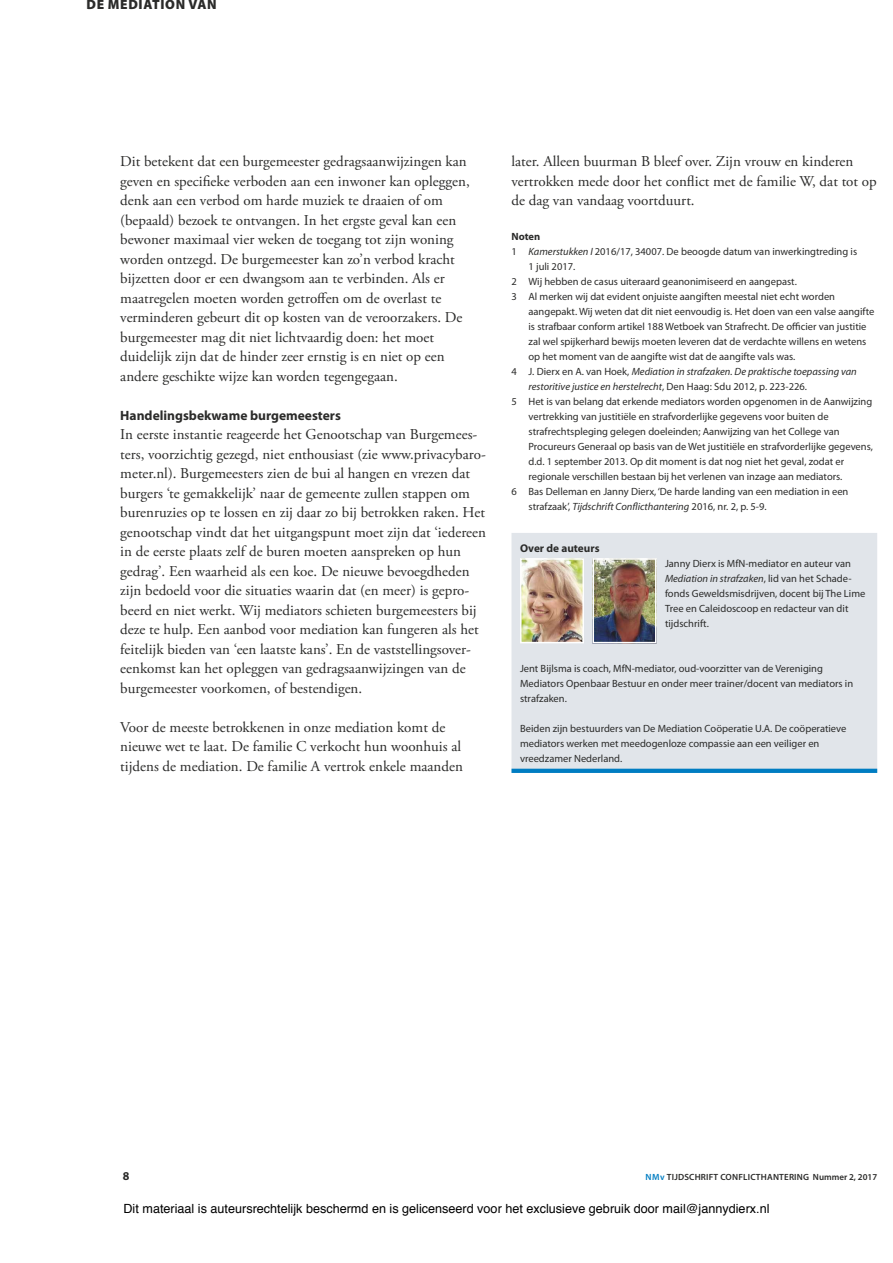
<style>
.page{position:relative;width:893px;height:1263px;background:#fff}
.page>*{position:absolute;margin:0;border:0;box-sizing:border-box;transform-origin:0 0}
.t1{font:15px/19.5px "Adobe Garamond Pro";color:#2b2b2a}
.t2{font:700 13.5px "Myriad Pro";color:#2b2b2a}
.t3{font:900 13.5px "Myriad Pro";letter-spacing:.05em;color:#2b2b2a}
.t4{font:12.6px "Helvetica";color:#000}
.t5{font:700 12px "Myriad Pro";color:#2b2b2a}
.t6{font:700 11.25px "Myriad Pro";color:#2b2b2a}
.t7{font:10.5px/15px "Myriad Pro";color:#2b2b2a}
.t8{font:italic 10.5px "Myriad Pro";color:#2b2b2a}
.t9{font:700 10.5px "Myriad Pro";color:#2b2b2a}
.t10{font:600 9px "Myriad Pro";letter-spacing:.02em;color:#2b2b2a}
.s1{font-style:italic}
.s2{font-style:normal}
.s3{color:#007dc2}
</style>
<div class="page">
<div style="left:511px;top:533px;width:366px;height:240px;background:#e1e5ea"></div>
<hr style="left:511px;top:769px;width:366px;height:4px;background:#007dc2">
<img style="left:523px;top:561px;width:58px;height:79px">
<div style="left:520px;top:558px;width:64px;height:85px;border:2px solid #fefefe"></div>
<img style="left:592px;top:558px;width:65px;height:86px">
<div style="left:592px;top:558px;width:64px;height:85px;border:2px solid #fefefe"></div>
<p class="t3" style="left:86px;top:-5px;width:132px">DE MEDIATION VAN</p>
<p class="t1" style="left:120px;top:152px;width:351px">Dit betekent dat een burgemeester gedragsaanwijzingen kan geven en specifieke verboden aan een inwoner kan opleggen, denk aan een verbod om harde muziek te draaien of om (bepaald) bezoek te ontvangen. In het ergste geval kan een bewoner maximaal vier weken de toegang tot zijn woning worden ontzegd. De burgemeester kan zo’n verbod kracht bijzetten door er een dwangsom aan te verbinden. Als er maatregelen moeten worden getroffen om de overlast te verminderen gebeurt dit op kosten van de veroorzakers. De burgemeester mag dit niet lichtvaardig doen: het moet duidelijk zijn dat de hinder zeer ernstig is en niet op een andere geschikte wijze kan worden tegengegaan.</p>
<p class="t2" style="left:120px;top:406px;width:222px">Handelingsbekwame burgemeesters</p>
<p class="t1" style="left:120px;top:425px;width:367px">In eerste instantie reageerde het Genootschap van Burgemees&shy;ters, voorzichtig gezegd, niet enthousiast (zie www.privacybaro&shy;meter.nl). Burgemeesters zien de bui al hangen en vrezen dat burgers ‘te gemakkelijk’ naar de gemeente zullen stappen om burenruzies op te lossen en zij daar zo bij betrokken raken. Het genootschap vindt dat het uitgangspunt moet zijn dat ‘iedereen in de eerste plaats zelf de buren moeten aanspreken op hun gedrag’. Een waarheid als een koe. De nieuwe bevoegdheden zijn bedoeld voor die situaties waarin dat (en meer) is gepro&shy;beerd en niet werkt. Wij mediators schieten burgemeesters bij deze te hulp. Een aanbod voor mediation kan fungeren als het feitelijk bieden van ‘een laatste kans’. En de vaststellingsover&shy;eenkomst kan het opleggen van gedragsaanwijzingen van de burgemeester voorkomen, of bestendigen.</p>
<p class="t1" style="left:120px;top:718px;width:344px">Voor de meeste betrokkenen in onze mediation komt de nieuwe wet te laat. De familie C verkocht hun woonhuis al tijdens de mediation. De familie A vertrok enkele maanden</p>
<p class="t1" style="left:511px;top:152px;width:367px">later. Alleen buurman B bleef over. Zijn vrouw en kinderen vertrokken mede door het conflict met de familie W, dat tot op de dag van vandaag voortduurt.</p>
<p class="t9" style="left:511px;top:229px;width:30px">Noten</p>
<p class="t7" style="left:511px;top:244px;width:347px">1 <span class="s1">Kamerstukken I</span> 2016/17, 34007. De beoogde datum van inwerkingtreding is</p>
<p class="t7" style="left:528px;top:259px;width:48px">1 juli 2017.</p>
<p class="t7" style="left:511px;top:274px;width:287px">2 Wij hebben de casus uiteraard geanonimiseerd en aangepast.</p>
<p class="t7" style="left:511px;top:289px;width:325px">3 Al merken wij dat evident onjuiste aangiften meestal niet echt worden</p>
<p class="t7" style="left:528px;top:304px;width:347px">aangepakt. Wij weten dat dit niet eenvoudig is. Het doen van een valse aangifte</p>
<p class="t7" style="left:528px;top:319px;width:339px">is strafbaar conform artikel 188 Wetboek van Strafrecht. De officier van justitie</p>
<p class="t7" style="left:528px;top:334px;width:339px">zal wel spijkerhard bewijs moeten leveren dat de verdachte willens en wetens</p>
<p class="t7" style="left:528px;top:349px;width:268px">op het moment van de aangifte wist dat de aangifte vals was.</p>
<p class="t8" style="left:511px;top:365px;width:347px"><span class="s2">4 J. Dierx en A. van Hoek,</span> Mediation in strafzaken. De praktische toepassing van</p>
<p class="t8" style="left:528px;top:380px;width:280px">restoritive justice en herstelrecht<span class="s2">, Den Haag: Sdu 2012, p. 223-226.</span></p>
<p class="t7" style="left:511px;top:394px;width:362px">5 Het is van belang dat erkende mediators worden opgenomen in de Aanwijzing</p>
<p class="t7" style="left:528px;top:409px;width:302px">vertrekking van justitiële en strafvorderlijke gegevens voor buiten de</p>
<p class="t7" style="left:528px;top:424px;width:313px">strafrechtspleging gelegen doeleinden; Aanwijzing van het College van</p>
<p class="t7" style="left:528px;top:439px;width:346px">Procureurs Generaal op basis van de Wet justitiële en strafvorderlijke gegevens,</p>
<p class="t7" style="left:528px;top:454px;width:317px">d.d. 1 september 2013. Op dit moment is dat nog niet het geval, zodat er</p>
<p class="t7" style="left:528px;top:469px;width:315px">regionale verschillen bestaan bij het verlenen van inzage aan mediators.</p>
<p class="t7" style="left:511px;top:484px;width:338px">6 Bas Delleman en Janny Dierx, ‘De harde landing van een mediation in een</p>
<p class="t8" style="left:528px;top:500px;width:240px"><span class="s2">strafzaak’,</span> Tijdschrift Conflicthantering <span class="s2">2016, nr. 2, p. 5-9.</span></p>
<p class="t6" style="left:520px;top:541px;width:81px">Over de auteurs</p>
<p class="t7" style="left:665px;top:556px;width:202px">Janny Dierx is MfN-mediator en auteur van <span class="s1">Mediation in strafzaken</span>, lid van het Schade&shy;fonds Geweldsmisdrijven, docent bij The Lime Tree en Caleidoscoop en redacteur van dit tijdschrift.</p>
<p class="t7" style="left:520px;top:661px;width:335px">Jent Bijlsma is coach, MfN-mediator, oud-voorzitter van de Vereniging<br>Mediators Openbaar Bestuur en onder meer trainer/docent van mediators in strafzaken.</p>
<p class="t7" style="left:520px;top:721px;width:328px">Beiden zijn bestuurders van De Mediation Coöperatie U.A. De coöperatieve mediators werken met meedogenloze compassie aan een veiliger en vreedzamer Nederland.</p>
<p class="t5" style="left:123px;top:1168px;width:8px">8</p>
<p class="t10" style="left:646px;top:1171px;width:233px"><span class="s3">NMv</span> TIJDSCHRIFT CONFLICTHANTERING Nummer 2, 2017</p>
<p class="t4" style="left:124px;top:1203px;width:647px">Dit materiaal is auteursrechtelijk beschermd en is gelicenseerd voor het exclusieve gebruik door mail@jannydierx.nl</p>
</div>
